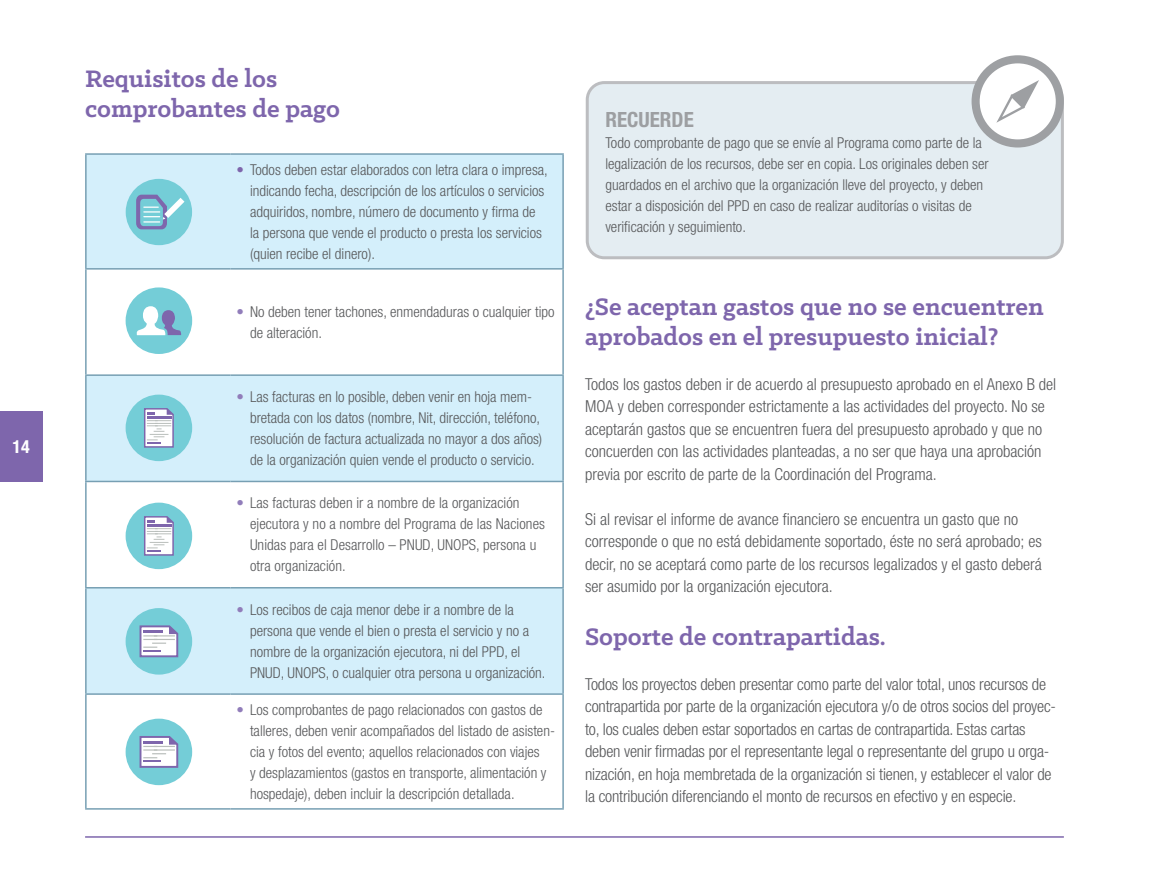
<style>
.page{position:relative;width:1149px;height:893px;background:#fff}
.page>*{position:absolute;margin:0;border:0;box-sizing:border-box;transform-origin:0 0}
.t1{font:700 27px/30px "Klinic Slab";color:#7e66ac}
.t2{font:700 condensed 21px "Helvetica Neue LT Std";color:#9d9fa2}
.t3{font:700 condensed 18px "Helvetica Neue LT Std";color:#fff}
.t4{font:300 condensed 16.5px/22.5px "Helvetica Neue LT Std";color:#57585a}
.t5{font:300 condensed 15px/21px "Helvetica Neue LT Std";color:#57585a}
.s1{color:#7e66ac}
.s2{color:#917dba}
</style>
<div class="page">
<div style="left:0;top:411px;width:43px;height:71px;background:#7e66ac"></div>
<hr style="left:85px;top:836px;width:978px;height:2px;background:#7e66ac">
<div style="left:87px;top:155px;width:475px;height:113px;background:#d4effb"></div>
<svg style="left:87px;top:376px;width:475px;height:317px;fill:#d4effb"></svg>
<hr style="left:85px;top:153px;width:145px;height:2px;background:#779fb3">
<hr style="left:85px;top:155px;width:2px;height:113px;background:#779fb3">
<hr style="left:230px;top:153px;width:333px;height:2px;background:#779fb3">
<hr style="left:562px;top:155px;width:1px;height:113px;background:#779fb3">
<hr style="left:85px;top:268px;width:145px;height:2px;background:#779fb3">
<hr style="left:85px;top:270px;width:2px;height:104px;background:#779fb3">
<hr style="left:230px;top:268px;width:333px;height:2px;background:#779fb3">
<hr style="left:562px;top:270px;width:1px;height:104px;background:#779fb3">
<hr style="left:85px;top:374px;width:145px;height:2px;background:#779fb3">
<hr style="left:85px;top:376px;width:2px;height:105px;background:#779fb3">
<hr style="left:230px;top:374px;width:333px;height:2px;background:#779fb3">
<hr style="left:562px;top:376px;width:1px;height:105px;background:#779fb3">
<hr style="left:85px;top:481px;width:145px;height:1px;background:#779fb3">
<hr style="left:85px;top:482px;width:2px;height:105px;background:#779fb3">
<hr style="left:230px;top:481px;width:333px;height:1px;background:#779fb3">
<hr style="left:562px;top:482px;width:1px;height:105px;background:#779fb3">
<hr style="left:85px;top:587px;width:145px;height:1px;background:#779fb3">
<hr style="left:85px;top:588px;width:2px;height:105px;background:#779fb3">
<hr style="left:230px;top:587px;width:333px;height:1px;background:#779fb3">
<hr style="left:562px;top:588px;width:1px;height:105px;background:#779fb3">
<hr style="left:85px;top:693px;width:145px;height:2px;background:#779fb3">
<hr style="left:85px;top:695px;width:2px;height:113px;background:#779fb3">
<hr style="left:230px;top:693px;width:333px;height:2px;background:#779fb3">
<hr style="left:562px;top:695px;width:1px;height:113px;background:#779fb3">
<hr style="left:85px;top:808px;width:145px;height:2px;background:#779fb3">
<hr style="left:230px;top:808px;width:333px;height:2px;background:#779fb3">
<div style="left:587px;top:83px;width:474px;height:175px;background:#e4edf2;border-radius:17px"></div>
<div style="left:585px;top:81px;width:478px;height:178px;border:3px solid #bcbdc0;border-radius:17px"></div>
<div style="left:126px;top:287px;width:66px;height:67px;background:#74cdd7;border-radius:50%"></div>
<svg style="left:136px;top:306px;width:45px;height:29px"></svg>
<div style="left:126px;top:179px;width:66px;height:66px;background:#74cdd7;border-radius:50%"></div>
<svg style="left:136px;top:195px;width:48px;height:34px"></svg>
<div style="left:126px;top:395px;width:66px;height:66px;background:#74cdd7;border-radius:50%"></div>
<svg style="left:144px;top:408px;width:30px;height:40px"></svg>
<div style="left:126px;top:503px;width:66px;height:66px;background:#74cdd7;border-radius:50%"></div>
<svg style="left:144px;top:516px;width:30px;height:40px"></svg>
<div style="left:126px;top:608px;width:66px;height:67px;background:#74cdd7;border-radius:50%"></div>
<div style="left:126px;top:719px;width:66px;height:66px;background:#74cdd7;border-radius:50%"></div>
<svg style="left:139px;top:625px;width:40px;height:33px"></svg>
<svg style="left:139px;top:736px;width:40px;height:32px"></svg>
<hr style="left:154px;top:749px;width:21px;height:2px;background:#b9bebb">
<svg style="left:975px;top:59px;width:84px;height:84px;fill:#fff"></svg>
<div style="left:971px;top:55px;width:92px;height:93px;border:8px solid #9ea0a3;border-radius:50%"></div>
<svg style="left:996px;top:80px;width:42px;height:43px;background:#e7e8e8"></svg>
<p class="t3" style="left:13px;top:436px;width:19px">14</p>
<h1 class="t1" style="left:85px;top:63px;width:256px">Requisitos de los comprobantes de pago</h1>
<p class="t5" style="left:250px;top:159px;width:299px;text-indent:-14px"><span class="s1">•</span> Todos deben estar elaborados con letra clara o impresa, indicando fecha, descripción de los artículos o servicios adquiridos, nombre, número de documento y firma de la persona que vende el producto o presta los servicios (quien recibe el dinero).</p>
<p class="t5" style="left:250px;top:301px;width:306px;text-indent:-14px"><span class="s2">•</span> No deben tener tachones, enmendaduras o cualquier tipo de alteración.</p>
<p class="t5" style="left:250px;top:386px;width:294px;text-indent:-14px"><span class="s2">•</span> Las facturas en lo posible, deben venir en hoja mem&shy;bretada con los datos (nombre, Nit, dirección, teléfono, resolución de factura actualizada no mayor a dos años) de la organización quien vende el producto o servicio.</p>
<p class="t5" style="left:250px;top:493px;width:296px;text-indent:-14px"><span class="s2">•</span> Las facturas deben ir a nombre de la organización ejecutora y no a nombre del Programa de las Naciones Unidas para el Desarrollo – PNUD, UNOPS, persona u otra organización.</p>
<p class="t5" style="left:250px;top:599px;width:297px;text-indent:-14px"><span class="s2">•</span> Los recibos de caja menor debe ir a nombre de la persona que vende el bien o presta el servicio y no a nombre de la organización ejecutora, ni del PPD, el PNUD, UNOPS, o cualquier otra persona u organización.</p>
<p class="t5" style="left:250px;top:699px;width:306px;text-indent:-14px"><span class="s2">•</span> Los comprobantes de pago relacionados con gastos de talleres, deben venir acompañados del listado de asisten&shy;cia y fotos del evento; aquellos relacionados con viajes<br>y desplazamientos (gastos en transporte, alimentación y hospedaje), deben incluir la descripción detallada.</p>
<h2 class="t2" style="left:605px;top:107px;width:90px">RECUERDE</h2>
<p class="t5" style="left:605px;top:132px;width:384px">Todo comprobante de pago que se envíe al Programa como parte de la legalización de los recursos, debe ser en copia. Los originales deben ser guardados en el archivo que la organización lleve del proyecto, y deben estar a disposición del PPD en caso de realizar auditorías o visitas de verificación y seguimiento.</p>
<h1 class="t1" style="left:585px;top:291px;width:460px">¿Se aceptan gastos que no se encuentren aprobados en el presupuesto inicial?</h1>
<p class="t4" style="left:585px;top:372px;width:472px">Todos los gastos deben ir de acuerdo al presupuesto aprobado en el Anexo B del MOA y deben corresponder estrictamente a las actividades del proyecto. No se aceptarán gastos que se encuentren fuera del presupuesto aprobado y que no concuerden con las actividades planteadas, a no ser que haya una aprobación previa por escrito de parte de la Coordinación del Programa.</p>
<p class="t4" style="left:585px;top:507px;width:458px">Si al revisar el informe de avance financiero se encuentra un gasto que no corresponde o que no está debidamente soportado, éste no será aprobado; es decir, no se aceptará como parte de los recursos legalizados y el gasto deberá ser asumido por la organización ejecutora.</p>
<h1 class="t1" style="left:585px;top:621px;width:302px">Soporte de contrapartidas.</h1>
<p class="t4" style="left:585px;top:672px;width:472px">Todos los proyectos deben presentar como parte del valor total, unos recursos de contrapartida por parte de la organización ejecutora y/o de otros socios del proyec&shy;to, los cuales deben estar soportados en cartas de contrapartida. Estas cartas deben venir firmadas por el representante legal o representante del grupo u orga&shy;nización, en hoja membretada de la organización si tienen, y establecer el valor de la contribución diferenciando el monto de recursos en efectivo y en especie.</p>
</div>
